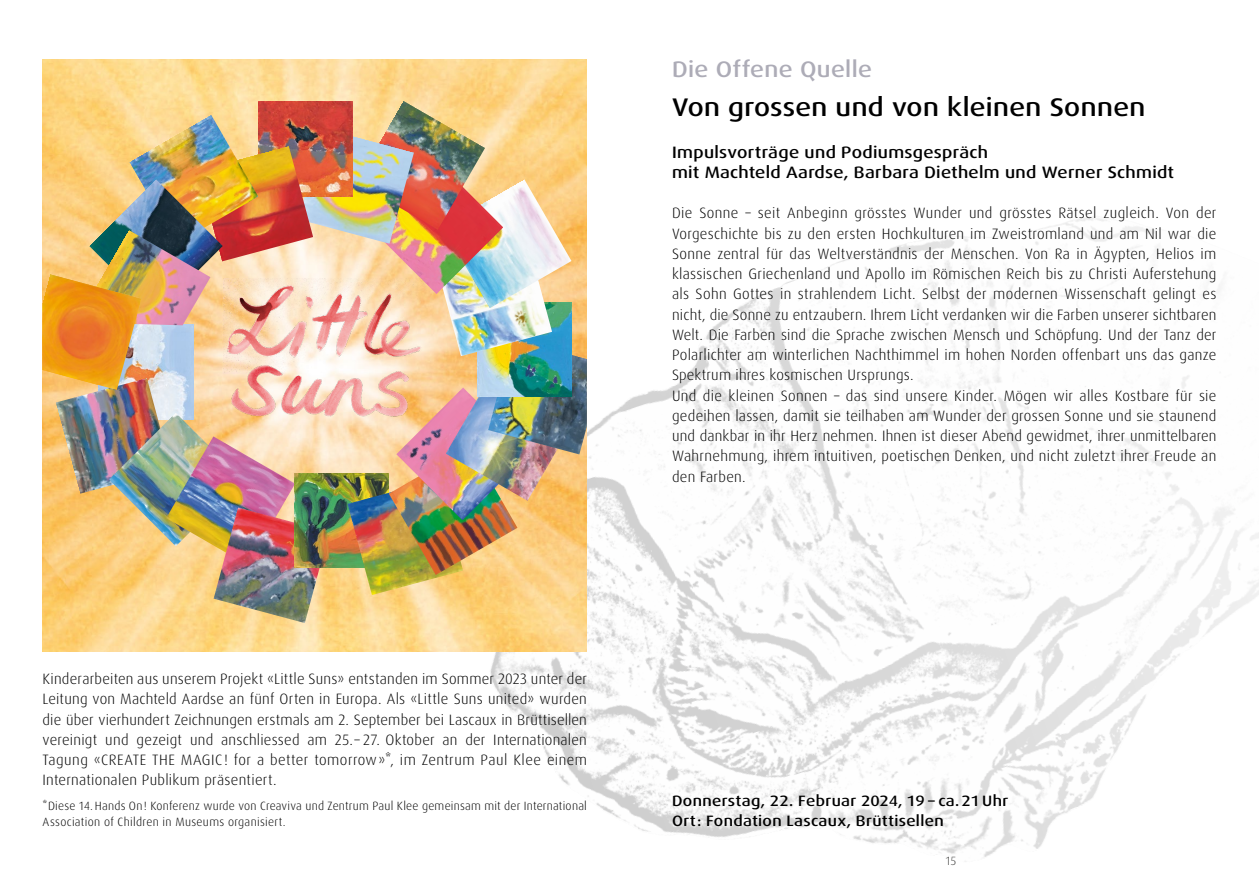
<style>
.page{position:relative;width:1259px;height:893px;background:#fff}
.page>*{position:absolute;margin:0;border:0;box-sizing:border-box;transform-origin:0 0}
.t1{font:500 expanded 25.5px "Dax OT";letter-spacing:.015em;color:#000}
.t2{font:500 expanded 22.5px "Dax OT";letter-spacing:.015em;color:#adacb7}
.t3{font:500 expanded 16.5px/20.2px "Dax OT";letter-spacing:.02em;color:#000}
.t4{font:300 15px/20.2px "Dax OT";letter-spacing:.015em;color:#000;text-align:justify}
.t5{font:500 expanded 15px/20.2px "Dax OT";letter-spacing:.025em;color:#000}
.t6{font:300 12px/16.5px "Dax OT";letter-spacing:.02em;color:#000}
.t7{font:300 12px "Dax OT";color:#3a3a39}
</style>
<div class="page">
<img style="left:490px;top:217px;width:769px;height:645px">
<img style="left:43px;top:60px;width:544px;height:592px">
<img style="left:141px;top:325px;width:52px;height:88px">
<img style="left:56px;top:378px;width:115px;height:116px">
<img style="left:109px;top:413px;width:133px;height:133px">
<img style="left:166px;top:436px;width:129px;height:129px">
<img style="left:214px;top:507px;width:115px;height:116px">
<img style="left:294px;top:474px;width:95px;height:94px">
<img style="left:347px;top:479px;width:116px;height:116px">
<img style="left:389px;top:446px;width:128px;height:129px">
<img style="left:396px;top:387px;width:133px;height:133px">
<img style="left:446px;top:372px;width:129px;height:129px">
<img style="left:488px;top:339px;width:99px;height:115px">
<img style="left:477px;top:308px;width:94px;height:89px">
<img style="left:436px;top:294px;width:116px;height:62px">
<img style="left:442px;top:179px;width:129px;height:129px">
<img style="left:370px;top:161px;width:133px;height:133px">
<img style="left:356px;top:101px;width:129px;height:129px">
<img style="left:313px;top:128px;width:101px;height:116px">
<img style="left:258px;top:102px;width:95px;height:94px">
<img style="left:223px;top:146px;width:90px;height:115px">
<img style="left:129px;top:115px;width:129px;height:129px">
<img style="left:89px;top:179px;width:134px;height:134px">
<img style="left:96px;top:230px;width:114px;height:95px">
<img style="left:43px;top:274px;width:98px;height:116px">
<img style="left:223px;top:278px;width:204px;height:64px">
<img style="left:219px;top:342px;width:217px;height:92px">
<p class="t4" style="left:43px;top:669px;width:546px">Kinderarbeiten aus unserem Projekt «Little Suns» entstanden im Sommer 2023 unter der Leitung von Machteld Aardse an fünf Orten in Europa. Als «Little Suns united» wurden die über vierhundert Zeichnungen erstmals am 2. September bei Lascaux in Brüttisellen vereinigt und gezeigt und anschliessed am 25.– 27. Oktober an der Internationalen Tagung «CREATE THE MAGIC! for a better tomorrow»*, im Zentrum Paul Klee einem Internationalen Publikum präsentiert.</p>
<p class="t6" style="left:43px;top:797px;width:546px">*Diese 14. Hands On! Konferenz wurde von Creaviva und Zentrum Paul Klee gemeinsam mit der International<br>Association of Children in Museums organisiert.</p>
<h2 class="t2" style="left:672px;top:55px;width:201px">Die Offene Quelle</h2>
<h1 class="t1" style="left:672px;top:91px;width:475px">Von grossen und von kleinen Sonnen</h1>
<p class="t3" style="left:672px;top:142px;width:503px">Impulsvorträge und Podiumsgespräch<br>mit Machteld Aardse, Barbara Diethelm und Werner Schmidt</p>
<p class="t4" style="left:672px;top:203px;width:546px;text-align:left">Die Sonne – seit Anbeginn grösstes Wunder und grösstes Rätsel zugleich. Von der Vorgeschichte bis zu den ersten Hochkulturen im Zweistromland und am Nil war die Sonne zentral für das Weltverständnis der Menschen. Von Ra in Ägypten, Helios im klassischen Griechenland und Apollo im Römischen Reich bis zu Christi Auferstehung als Sohn Gottes in strahlendem Licht. Selbst der modernen Wissenschaft gelingt es nicht, die Sonne zu entzaubern. Ihrem Licht verdanken wir die Farben unserer sichtbaren Welt. Die Farben sind die Sprache zwischen Mensch und Schöpfung. Und der Tanz der Polarlichter am winterlichen Nachthimmel im hohen Norden offenbart uns das ganze Spektrum ihres kosmischen Ursprungs.<br>Und die kleinen Sonnen – das sind unsere Kinder. Mögen wir alles Kostbare für sie gedeihen lassen, damit sie teilhaben am Wunder der grossen Sonne und sie staunend und dankbar in ihr Herz nehmen. Ihnen ist dieser Abend gewidmet, ihrer unmittelbaren Wahrnehmung, ihrem intuitiven, poetischen Denken, und nicht zuletzt ihrer Freude an den Farben.</p>
<p class="t5" style="left:672px;top:790px;width:338px">Donnerstag, 22. Februar 2024, 19 – ca.21Uhr<br>Ort: Fondation Lascaux, Brüttisellen</p>
<p class="t7" style="left:946px;top:853px;width:12px">15</p>
</div>
